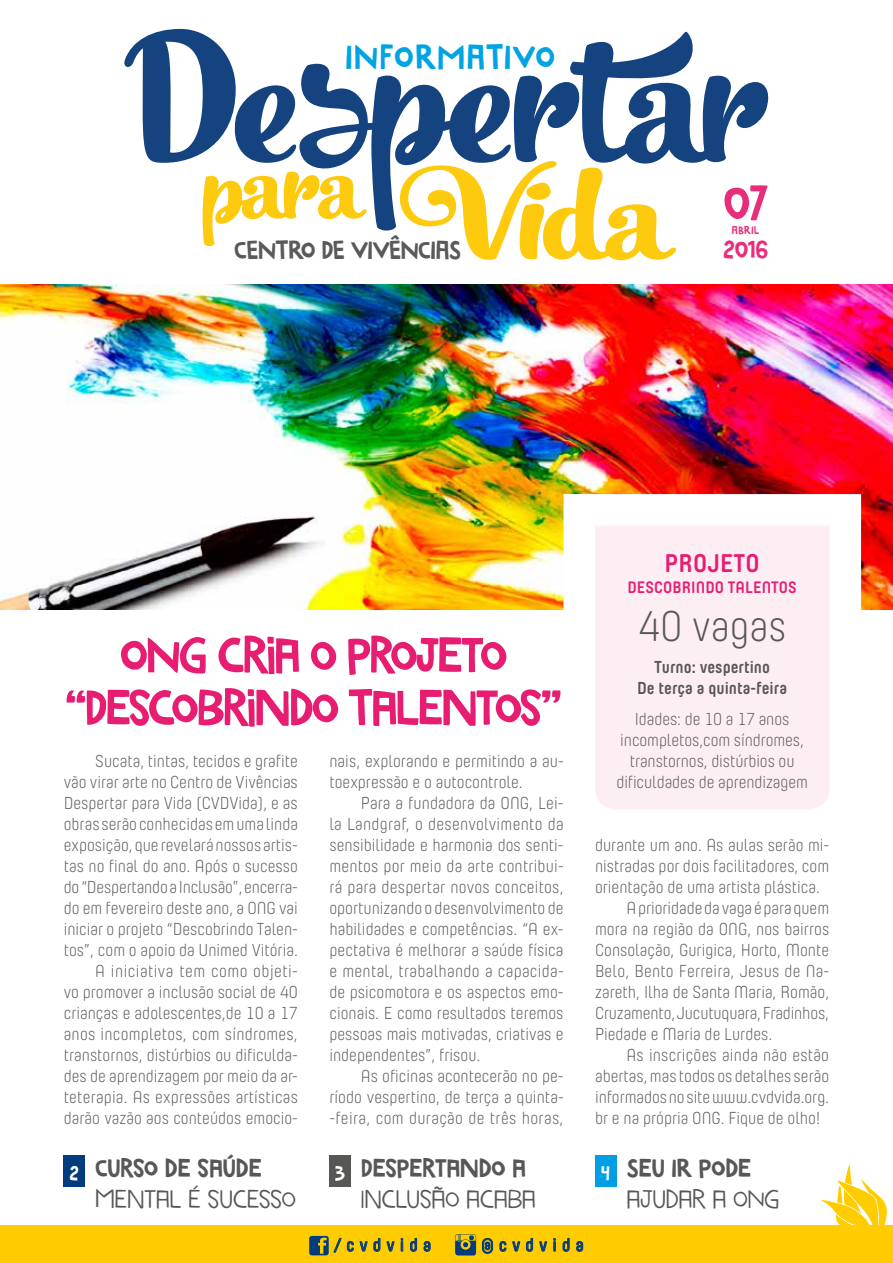
<style>
.page{position:relative;width:893px;height:1263px;background:#fff}
.page>*{position:absolute;margin:0;border:0;box-sizing:border-box;transform-origin:0 0}
.t1{font:52.5px/52.5px "Marujo";letter-spacing:-.035em;color:#e71d72;text-align:center}
.t2{font:51.6px "Marujo";color:#e82e7b}
.t3{font:300 42.75px "Yummo";color:#575756}
.t4{font:36.3px "Marujo";letter-spacing:.045em;color:#00a4e3}
.t5{font:27.15px "Marujo";letter-spacing:-.01em;color:#595a5c}
.t6{font:27px "Marujo Fino";letter-spacing:.005em;color:#575756}
.t7{font:27px "Marujo";color:#575756}
.t8{font:26.1px "Marujo";color:#e82e7b}
.t9{font:700 25.5px "Yummo";letter-spacing:.01em;color:#e71d72}
.t10{font:21px "Marujo";color:#fff}
.t11{font:600 18px "Yummo";letter-spacing:.295em;color:#023b7e}
.t12{font:300 17.25px/21px "Yummo";color:#575756;text-align:justify}
.t13{font:700 17.25px/21px "Yummo";color:#575756;text-align:center}
.t14{font:700 16.5px "Yummo";letter-spacing:.01em;color:#e71d72}
.t15{font:11.85px "Marujo";letter-spacing:.045em;color:#e82e7b}
</style>
<div class="page">
<img style="left:0;top:284px;width:893px;height:326px">
<div style="left:64px;top:1156px;width:21px;height:31px;background:#023b7e"></div>
<div style="left:329px;top:1156px;width:21px;height:31px;background:#575756"></div>
<div style="left:595px;top:1156px;width:21px;height:31px;background:#009fe3"></div>
<svg style="left:821px;top:1164px;width:66px;height:61px"></svg>
<div style="left:0;top:1225px;width:893px;height:38px;background:#fc0"></div>
<svg style="left:548px;top:478px;width:329px;height:331px"></svg>
<svg style="left:309px;top:1236px;width:86px;height:19px"></svg>
<svg style="left:401px;top:1238px;width:2px;height:13px"></svg>
<svg style="left:410px;top:1237px;width:7px;height:15px"></svg>
<svg style="left:423px;top:1241px;width:8px;height:11px"></svg>
<svg style="left:455px;top:1234px;width:21px;height:21px"></svg>
<svg style="left:482px;top:1238px;width:11px;height:16px"></svg>
<svg style="left:499px;top:1237px;width:34px;height:15px"></svg>
<svg style="left:539px;top:1238px;width:17px;height:14px"></svg>
<svg style="left:562px;top:1237px;width:8px;height:15px"></svg>
<svg style="left:576px;top:1241px;width:8px;height:11px"></svg>
<svg style="left:124px;top:29px;width:645px;height:232px"></svg>
<h3 class="t4" style="left:346px;top:35px;width:211px">INFORMATIVO</h3>
<h3 class="t5" style="left:235px;top:234px;width:228px">CENTRO DE VIVÊNCIAS</h3>
<h2 class="t2" style="left:723px;top:172px;width:46px">07</h2>
<h3 class="t8" style="left:723px;top:234px;width:47px">2016</h3>
<p class="t15" style="left:732px;top:223px;width:29px">ABRIL</p>
<h1 class="t1" style="left:65px;top:628px;width:499px">ONG CRIA O PROJETO “DESCOBRINDO TALENTOS”</h1>
<p class="t12" style="left:64px;top:750px;width:236px;text-align:right">Sucata, tintas, tecidos e grafite<br>vão virar arte no Centro de Vivências Despertar para Vida (CVDVida), e as obras serão conhecidas em uma linda exposição, que revelará nossos artis&shy;tas no final do ano. Após o sucesso do “Despertando a Inclusão”, encerra&shy;do em fevereiro deste ano, a ONG vai iniciar o projeto “Descobrindo Talen&shy;tos”, com o apoio da Unimed Vitória.<br>A iniciativa tem como objeti-<br>vo promover a inclusão social de 40 crianças e adolescentes,de 10 a 17 anos incompletos, com síndromes, transtornos, distúrbios ou dificulda&shy;des de aprendizagem por meio da ar&shy;teterapia. As expressões artísticas darão vazão aos conteúdos emocio-</p>
<p class="t12" style="left:329px;top:750px;width:236px">nais, explorando e permitindo a au&shy;toexpressão e o autocontrole.</p>
<p class="t12" style="left:329px;top:792px;width:236px;text-indent:31px">Para a fundadora da ONG, Lei&shy;la Landgraf, o desenvolvimento da sensibilidade e harmonia dos senti&shy;mentos por meio da arte contribui&shy;rá para despertar novos conceitos, oportunizando o desenvolvimento de habilidades e competências. “A ex&shy;pectativa é melhorar a saúde física e mental, trabalhando a capacida&shy;de psicomotora e os aspectos emo&shy;cionais. E como resultados teremos pessoas mais motivadas, criativas e independentes”, frisou.</p>
<p class="t12" style="left:329px;top:1065px;width:236px;text-indent:31px">As oficinas acontecerão no pe&shy;ríodo vespertino, de terça a quinta--feira, com duração de três horas,</p>
<h3 class="t9" style="left:665px;top:540px;width:97px">PROJETO</h3>
<p class="t14" style="left:627px;top:572px;width:171px">DESCOBRINDO TALENTOS</p>
<h3 class="t3" style="left:638px;top:600px;width:150px">40 vagas</h3>
<p class="t13" style="left:637px;top:653px;width:151px">Turno: vespertino<br>De terça a quinta-feira</p>
<p class="t12" style="left:616px;top:708px;width:193px;text-align:center">Idades: de 10 a 17 anos incompletos,com síndromes, transtornos, distúrbios ou dificuldades de aprendizagem</p>
<p class="t12" style="left:595px;top:834px;width:236px">durante um ano. As aulas serão mi-</p>
<p class="t12" style="left:595px;top:855px;width:236px">nistradas por dois facilitadores, com</p>
<p class="t12" style="left:595px;top:876px;width:226px">orientação de uma artista plástica.</p>
<p class="t12" style="left:627px;top:897px;width:204px">A prioridade da vaga é para quem</p>
<p class="t12" style="left:595px;top:918px;width:236px">mora na região da ONG, nos bairros</p>
<p class="t12" style="left:595px;top:939px;width:236px">Consolação, Gurigica, Horto, Monte</p>
<p class="t12" style="left:595px;top:960px;width:236px">Belo, Bento Ferreira, Jesus de Na-</p>
<p class="t12" style="left:595px;top:981px;width:236px">zareth, Ilha de Santa Maria, Romão,</p>
<p class="t12" style="left:595px;top:1002px;width:235px">Cruzamento, Jucutuquara, Fradinhos,</p>
<p class="t12" style="left:595px;top:1023px;width:179px">Piedade e Maria de Lurdes.</p>
<p class="t12" style="left:627px;top:1044px;width:204px">As inscrições ainda não estão</p>
<p class="t12" style="left:595px;top:1065px;width:236px">abertas, mas todos os detalhes serão</p>
<p class="t12" style="left:595px;top:1086px;width:236px">informados no site www.cvdvida.org.</p>
<p class="t12" style="left:595px;top:1107px;width:227px">br e na própria ONG. Fique de olho!</p>
<h3 class="t7" style="left:96px;top:1151px;width:168px">CURSO DE SAÚDE</h3>
<h3 class="t6" style="left:96px;top:1184px;width:202px">MENTAL É SUCESSO</h3>
<h3 class="t7" style="left:361px;top:1151px;width:166px">DESPERTANDO A</h3>
<h3 class="t6" style="left:361px;top:1184px;width:176px">INCLUSÃO ACABA</h3>
<p class="t10" style="left:70px;top:1160px;width:11px">2</p>
<p class="t10" style="left:335px;top:1160px;width:12px">3</p>
<p class="t10" style="left:601px;top:1160px;width:10px">4</p>
<p class="t11" style="left:334px;top:1230px;width:99px">/cvdvida</p>
<p class="t11" style="left:481px;top:1230px;width:104px">@cvdvida</p>
<h3 class="t7" style="left:627px;top:1151px;width:126px">SEU IR PODE</h3>
<h3 class="t6" style="left:627px;top:1184px;width:154px">AJUDAR A ONG</h3>
</div>
